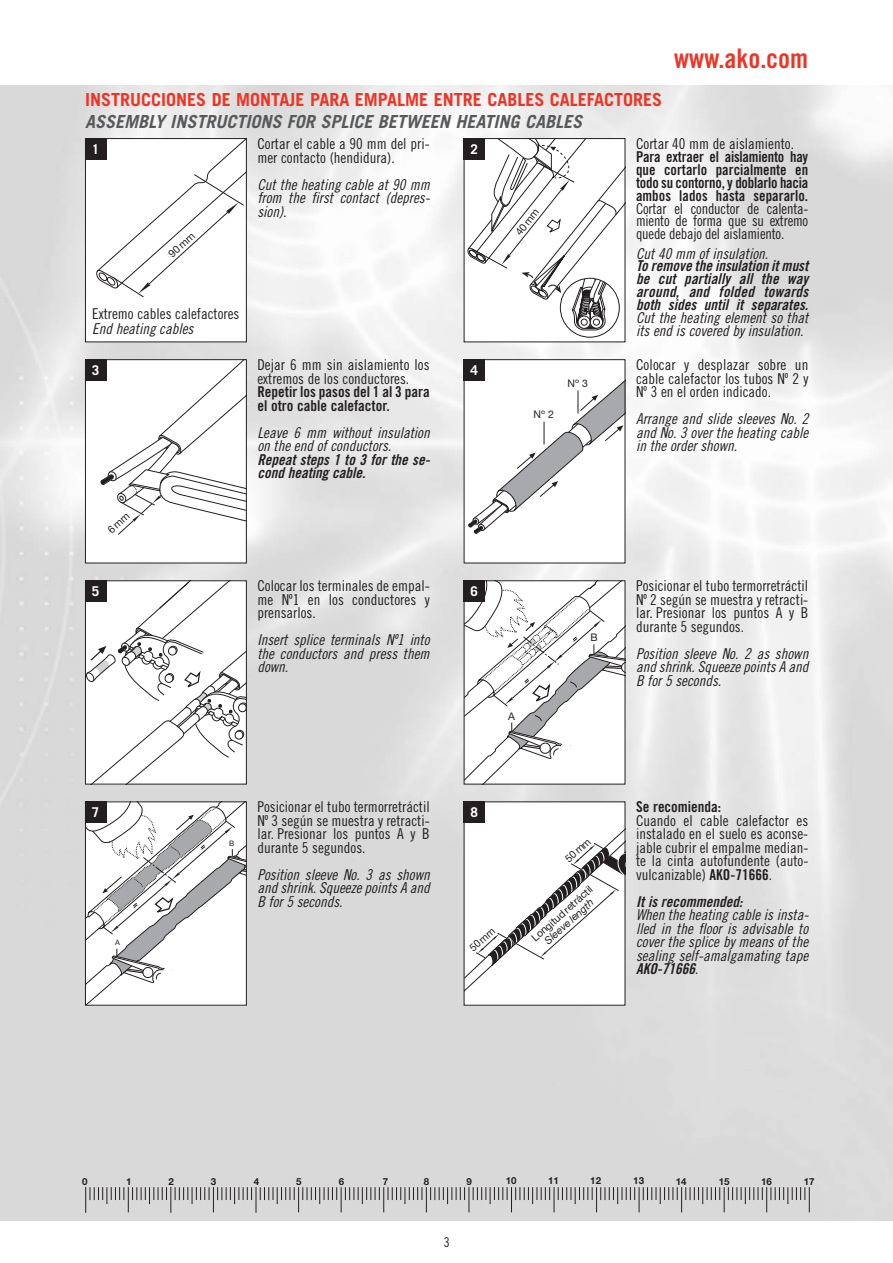
<style>
.page{position:relative;width:893px;height:1263px;background:#fff}
.page>*{position:absolute;margin:0;border:0;box-sizing:border-box;transform-origin:0 0}
.t1{font:27px "Trade Gothic Bold Cond Twenty";color:#ee3424}
.t2{font:700 18px "Trade Gothic";color:#ee3424}
.t3{font:italic 700 18px "Trade Gothic";color:#58595b}
.t4{font:15px/13.5px "Trade Gothic Cond Eighteen";color:#231f20;text-align:justify}
.t5{font:italic 15px/13.5px "Trade Gothic Cond Eighteen";color:#231f20;text-align:justify}
.t6{font:15px/12.9px "Trade Gothic Bold Cond Twenty";color:#231f20;text-align:justify}
.t7{font:italic 15px/12.9px "Trade Gothic Bold Cond Twenty";color:#231f20;text-align:justify}
.t8{font:700 13.5px "Trade Gothic";color:#fff}
.t9{font:13.5px "Trade Gothic Cond Eighteen";color:#231f20}
.t10{font:10.5px "Helvetica Neue";color:#231f20}
.t11{font:italic 10.5px "Helvetica Neue";color:#231f20}
.t12{font:700 9.75px "Helvetica Neue";color:#231f20}
.t13{font:7.5px "Helvetica Neue";color:#231f20}
.s1{font-family:"Trade Gothic Bold Cond Twenty"}
.s2{font-family:"Trade Gothic Cond Eighteen";font-style:normal}
</style>
<div class="page">
<img style="left:0;top:85px;width:892px;height:1135px">
<div style="left:85px;top:139px;width:161px;height:203px;background:#fff"></div>
<svg style="left:96px;top:140px;width:149px;height:158px"></svg>
<div style="left:85px;top:138px;width:162px;height:204px;border:1px solid #231f20"></div>
<div style="left:464px;top:139px;width:161px;height:203px;background:#fff"></div>
<div style="left:463px;top:138px;width:162px;height:204px;border:1px solid #231f20"></div>
<div style="left:463px;top:138px;width:22px;height:21px;background:#231f20"></div>
<div style="left:85px;top:138px;width:21px;height:21px;background:#231f20"></div>
<div style="left:85px;top:360px;width:161px;height:203px;background:#fff"></div>
<div style="left:85px;top:359px;width:162px;height:204px;border:1px solid #231f20"></div>
<div style="left:464px;top:360px;width:161px;height:203px;background:#fff"></div>
<div style="left:463px;top:359px;width:22px;height:22px;background:#231f20"></div>
<div style="left:85px;top:359px;width:21px;height:22px;background:#231f20"></div>
<svg style="left:87px;top:582px;width:158px;height:200px"></svg>
<div style="left:85px;top:580px;width:162px;height:204px;border:1px solid #231f20"></div>
<svg style="left:465px;top:582px;width:158px;height:200px"></svg>
<div style="left:463px;top:580px;width:22px;height:22px;background:#231f20"></div>
<div style="left:85px;top:580px;width:21px;height:22px;background:#231f20"></div>
<svg style="left:87px;top:803px;width:158px;height:201px"></svg>
<div style="left:85px;top:801px;width:162px;height:205px;border:1px solid #231f20"></div>
<div style="left:464px;top:802px;width:161px;height:203px;background:#fff"></div>
<svg style="left:465px;top:806px;width:161px;height:188px"></svg>
<div style="left:463px;top:801px;width:22px;height:22px;background:#231f20"></div>
<div style="left:85px;top:801px;width:21px;height:22px;background:#231f20"></div>
<svg style="left:467px;top:139px;width:158px;height:198px"></svg>
<div style="left:560px;top:278px;width:59px;height:60px;border:1px solid #231f20;border-radius:50%"></div>
<svg style="left:468px;top:364px;width:157px;height:170px"></svg>
<svg style="left:85px;top:1187px;width:724px;height:26px;background:#c1c0c0"></svg>
<svg style="left:100px;top:360px;width:146px;height:175px"></svg>
<h1 class="t1" style="left:674px;top:49px;width:135px">www.ako.com</h1>
<p class="t2" style="left:85px;top:93px;width:578px">INSTRUCCIONES DE MONTAJE PARA EMPALME ENTRE CABLES CALEFACTORES</p>
<p class="t3" style="left:85px;top:115px;width:502px">ASSEMBLY INSTRUCTIONS FOR SPLICE BETWEEN HEATING CABLES</p>
<p class="t4" style="left:257px;top:138px;width:174px">Cortar el cable a 90 mm del pri&shy;mer contacto (hendidura).</p>
<p class="t5" style="left:257px;top:179px;width:177px">Cut the heating cable at 90 mm from the first contact (depres&shy;sion).</p>
<p class="t8" style="left:92px;top:144px;width:9px">1</p>
<p class="t8" style="left:470px;top:144px;width:9px">2</p>
<p class="t4" style="left:636px;top:138px;width:159px">Cortar 40 mm de aislamiento.</p>
<p class="t6" style="left:636px;top:151px;width:174px">Para extraer el aislamiento hay que cortarlo parcialmente en todo su contorno, y doblarlo hacia ambos lados hasta separarlo.</p>
<p class="t4" style="left:636px;top:203px;width:174px;line-height:12.9px">Cortar el conductor de calenta&shy;miento de forma que su extremo quede debajo del aislamiento.</p>
<p class="t5" style="left:636px;top:248px;width:137px">Cut40 mm ofinsulation.</p>
<p class="t7" style="left:636px;top:261px;width:177px">To remove the insulation itmust be cut partially all the way around, and folded towards both sides until it separates.</p>
<p class="t5" style="left:636px;top:313px;width:177px;line-height:12.9px">Cut the heating element so that its end is covered by insulation.</p>
<p class="t4" style="left:257px;top:359px;width:174px">Dejar 6 mm sin aislamiento los extremos de los conductores.</p>
<p class="t6" style="left:257px;top:386px;width:174px;line-height:13.5px">Repetir los pasos del 1 al 3 para el otro cable calefactor.</p>
<p class="t5" style="left:257px;top:427px;width:177px">Leave 6 mm without insulation on the end ofconductors.</p>
<p class="t7" style="left:257px;top:454px;width:177px;line-height:13.5px">Repeat steps 1 to 3 for the se&shy;cond heating cable.</p>
<p class="t10" style="left:514px;top:232px;width:33px;rotate:-52deg">40 mm</p>
<p class="t10" style="left:167px;top:252px;width:33px;rotate:-42deg">90 mm</p>
<p class="t4" style="left:92px;top:308px;width:149px">Extremo cables calefactores</p>
<p class="t5" style="left:92px;top:323px;width:106px">End heating cables</p>
<p class="t8" style="left:92px;top:365px;width:9px">3</p>
<p class="t8" style="left:470px;top:365px;width:9px">4</p>
<p class="t4" style="left:636px;top:359px;width:174px">Colocar y desplazar sobre un cable calefactor los tubos Nº 2 y Nº 3 en el orden indicado.</p>
<p class="t5" style="left:636px;top:413px;width:177px">Arrange and slide sleeves No. 2 and No.3 overthe heating cable in the ordershown.</p>
<p class="t10" style="left:567px;top:380px;width:22px">Nº 3</p>
<p class="t10" style="left:533px;top:411px;width:22px">Nº 2</p>
<p class="t4" style="left:257px;top:580px;width:174px">Colocar los terminales de empal&shy;me Nº1 en los conductores y prensarlos.</p>
<p class="t5" style="left:257px;top:634px;width:177px">Insert splice terminals Nº1 into the conductors and press them down.</p>
<p class="t8" style="left:92px;top:586px;width:9px">5</p>
<p class="t8" style="left:470px;top:586px;width:9px">6</p>
<p class="t4" style="left:636px;top:580px;width:174px">Posicionar el tubo termorretráctil Nº 2 según se muestra y retracti&shy;lar. Presionar los puntos A y B durante 5 segundos.</p>
<p class="t5" style="left:636px;top:648px;width:177px">Position sleeve No. 2 as shown and shrink.Squeeze points A and B for5 seconds.</p>
<p class="t10" style="left:590px;top:633px;width:9px">B</p>
<p class="t10" style="left:508px;top:712px;width:8px">A</p>
<p class="t8" style="left:92px;top:807px;width:9px">7</p>
<p class="t8" style="left:470px;top:807px;width:9px">8</p>
<p class="t6" style="left:636px;top:802px;width:87px">Se recomienda:</p>
<p class="t4" style="left:636px;top:815px;width:174px">Cuando el cable calefactor es instalado en el suelo es aconse&shy;jable cubrir el empalme median&shy;te la cinta autofundente (auto&shy;vulcanizable) <span class="s1">AKO-71666</span>.</p>
<p class="t7" style="left:636px;top:896px;width:111px">Itis recommended:</p>
<p class="t5" style="left:636px;top:909px;width:177px">When the heating cable is insta&shy;lled in the floor is advisable to cover the splice by means of the sealing self-amalgamating tape</p>
<p class="t7" style="left:636px;top:964px;width:64px">AKO-71666<span class="s2">.</span></p>
<p class="t4" style="left:257px;top:801px;width:174px">Posicionar el tubo termorretráctil Nº 3 según se muestra y retracti&shy;lar. Presionar los puntos A y B durante 5 segundos.</p>
<p class="t5" style="left:257px;top:869px;width:177px">Position sleeve No. 3 as shown and shrink.Squeeze points A and B for5 seconds.</p>
<p class="t10" style="left:564px;top:857px;width:32px;rotate:-42deg">50 mm</p>
<p class="t10" style="left:530px;top:937px;width:80px;rotate:-42deg">Longitud retráctil</p>
<p class="t13" style="left:229px;top:841px;width:7px">B</p>
<p class="t11" style="left:543px;top:939px;width:63px;rotate:-42deg">Sleeve length</p>
<p class="t10" style="left:468px;top:947px;width:32px;rotate:-42deg">50 mm</p>
<p class="t13" style="left:115px;top:940px;width:6px">A</p>
<p class="t12" style="left:82px;top:1178px;width:7px">0</p>
<p class="t12" style="left:126px;top:1178px;width:7px">1</p>
<p class="t12" style="left:169px;top:1178px;width:7px">2</p>
<p class="t12" style="left:211px;top:1178px;width:7px">3</p>
<p class="t12" style="left:254px;top:1178px;width:7px">4</p>
<p class="t12" style="left:296px;top:1178px;width:7px">5</p>
<p class="t12" style="left:339px;top:1178px;width:7px">6</p>
<p class="t12" style="left:382px;top:1178px;width:7px">7</p>
<p class="t12" style="left:424px;top:1178px;width:7px">8</p>
<p class="t12" style="left:466px;top:1178px;width:7px">9</p>
<p class="t12" style="left:505px;top:1177px;width:12px">10</p>
<p class="t12" style="left:548px;top:1178px;width:12px">11</p>
<p class="t12" style="left:590px;top:1178px;width:12px">12</p>
<p class="t12" style="left:633px;top:1178px;width:12px">13</p>
<p class="t12" style="left:675px;top:1178px;width:12px">14</p>
<p class="t12" style="left:718px;top:1178px;width:12px">15</p>
<p class="t12" style="left:761px;top:1178px;width:12px">16</p>
<p class="t12" style="left:803px;top:1178px;width:12px">17</p>
<p class="t9" style="left:444px;top:1237px;width:7px">3</p>
</div>
